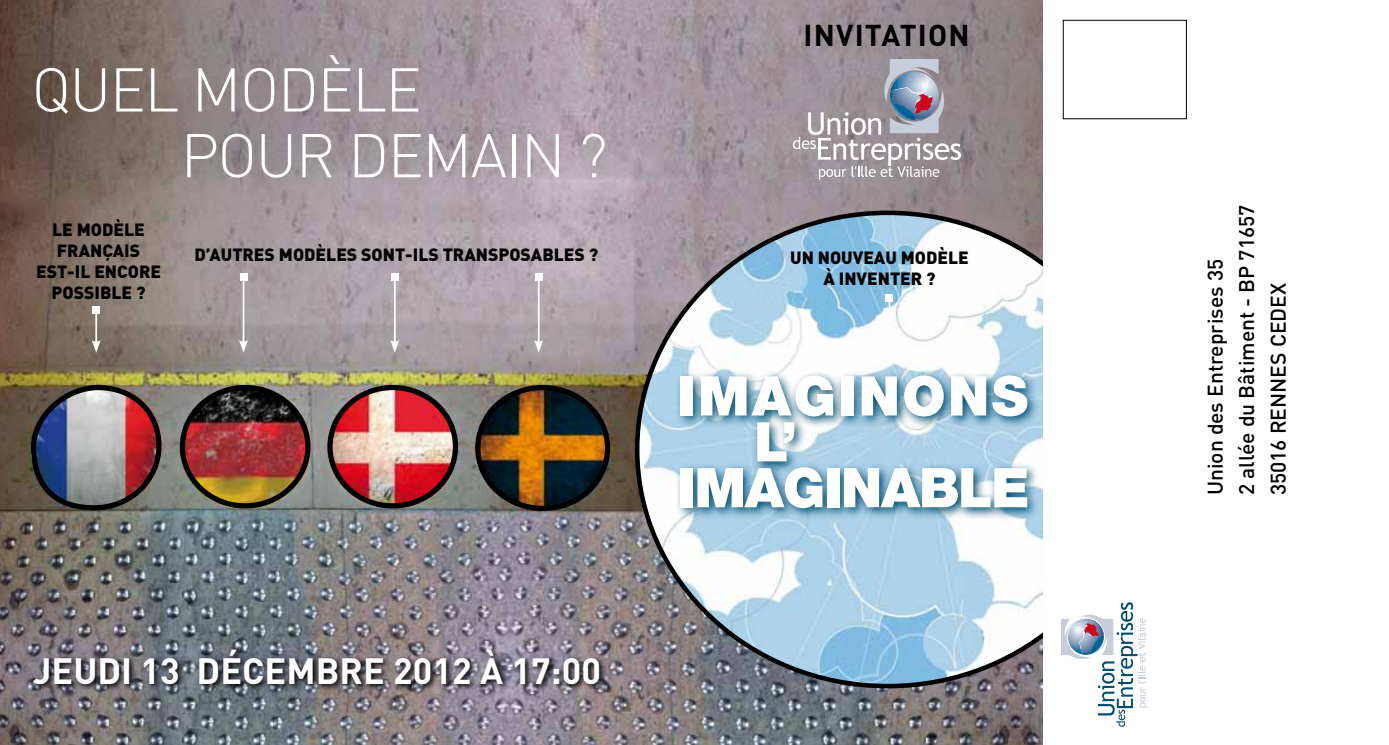
<style>
.page{position:relative;width:1389px;height:745px;background:#fff}
.page>*{position:absolute;margin:0;border:0;box-sizing:border-box;transform-origin:0 0}
.t1{font:300 60.73px/65.8px "DIN";letter-spacing:-.025em;color:#fff}
.t2{font:900 54.6px "Helvetica Neue";letter-spacing:-.025em;color:#fff}
.t3{font:900 54.6px "Helvetica Neue";letter-spacing:.04em;color:#fff}
.t4{font:700 36.05px "DIN";color:#fff}
.t5{font:700 29.75px "DIN";letter-spacing:.04em;color:#000}
.t6{font:500 21px/31.5px "DIN";color:#000}
.t7{font:900 17.5px/21px "DIN";color:#000;text-align:center}
</style>
<div class="page">
<img style="left:0;top:0;width:1043px;height:744px">
<img style="left:637px;top:213px;width:406px;height:472px">
<svg style="left:31px;top:646px;width:576px;height:45px;background:#625f67"></svg>
<svg style="left:793px;top:59px;width:168px;height:121px;background:#a39ea5"></svg>
<svg style="left:675px;top:369px;width:365px;height:151px;background:#7fabc2"></svg>
<div style="left:180px;top:384px;width:131px;height:124px;border:5px solid #000;border-radius:50%"></div>
<div style="left:475px;top:384px;width:135px;height:126px;border:5px solid #000;border-radius:50%"></div>
<div style="left:327px;top:384px;width:131px;height:124px;border:5px solid #000;border-radius:50%"></div>
<div style="left:31px;top:384px;width:131px;height:126px;border:5px solid #000;border-radius:50%"></div>
<hr style="left:243px;top:276px;width:1px;height:67px;background:#fff">
<div style="left:240px;top:273px;width:7px;height:7px;background:#fff"></div>
<svg style="left:239px;top:340px;width:9px;height:12px"></svg>
<hr style="left:95px;top:310px;width:2px;height:33px;background:#fff">
<div style="left:93px;top:306px;width:7px;height:7px;background:#fff"></div>
<svg style="left:92px;top:340px;width:9px;height:12px"></svg>
<hr style="left:394px;top:276px;width:2px;height:67px;background:#fff">
<div style="left:391px;top:273px;width:7px;height:7px;background:#fff"></div>
<svg style="left:390px;top:340px;width:9px;height:12px"></svg>
<hr style="left:538px;top:276px;width:2px;height:67px;background:#fff">
<div style="left:535px;top:273px;width:7px;height:7px;background:#fff"></div>
<svg style="left:534px;top:340px;width:9px;height:12px"></svg>
<hr style="left:889px;top:298px;width:1px;height:45px;background:#fff">
<div style="left:886px;top:294px;width:7px;height:7px;background:#fff"></div>
<svg style="left:885px;top:340px;width:9px;height:12px"></svg>
<svg style="left:1062px;top:602px;width:86px;height:124px"></svg>
<div style="left:1063px;top:20px;width:124px;height:99px;border:1px solid #000"></div>
<h1 class="t1" style="left:181px;top:56px;width:428px;text-indent:-149px">QUEL MODÈLE<br>POUR DEMAIN ?</h1>
<h3 class="t5" style="left:804px;top:16px;width:168px">INVITATION</h3>
<p class="t7" style="left:36px;top:218px;width:127px">LE MODÈLE<br>FRANÇAIS<br>EST-IL ENCORE<br>POSSIBLE ?</p>
<p class="t7" style="left:195px;top:243px;width:50px">D’AUTRES</p>
<p class="t7" style="left:279px;top:243px;width:12px">MODÈLES</p>
<p class="t7" style="left:361px;top:243px;width:12px">SONT</p>
<p class="t7" style="left:405px;top:243px;width:17px">-ILS</p>
<p class="t7" style="left:443px;top:243px;width:12px">TRANSPOSABLES</p>
<p class="t7" style="left:589px;top:243px;width:11px">?</p>
<p class="t7" style="left:790px;top:245px;width:180px">UN NOUVEAU MODÈLE<br>À INVENTER ?</p>
<h2 class="t3" style="left:678px;top:363px;width:352px">IMAGINONS</h2>
<h2 class="t2" style="left:754px;top:409px;width:45px">L’</h2>
<h2 class="t2" style="left:678px;top:455px;width:354px">IMAGINABLE</h2>
<h3 class="t4" style="left:33px;top:646px;width:569px">JEUDI 13 DÉCEMBRE 2012 À 17:00</h3>
<p class="t6" style="left:1199px;top:495px;width:292px;rotate:-90deg">Union des Entreprises 35<br>2 allée du Bâtiment - BP 71657<br>35016 Rennes cedex</p>
</div>
